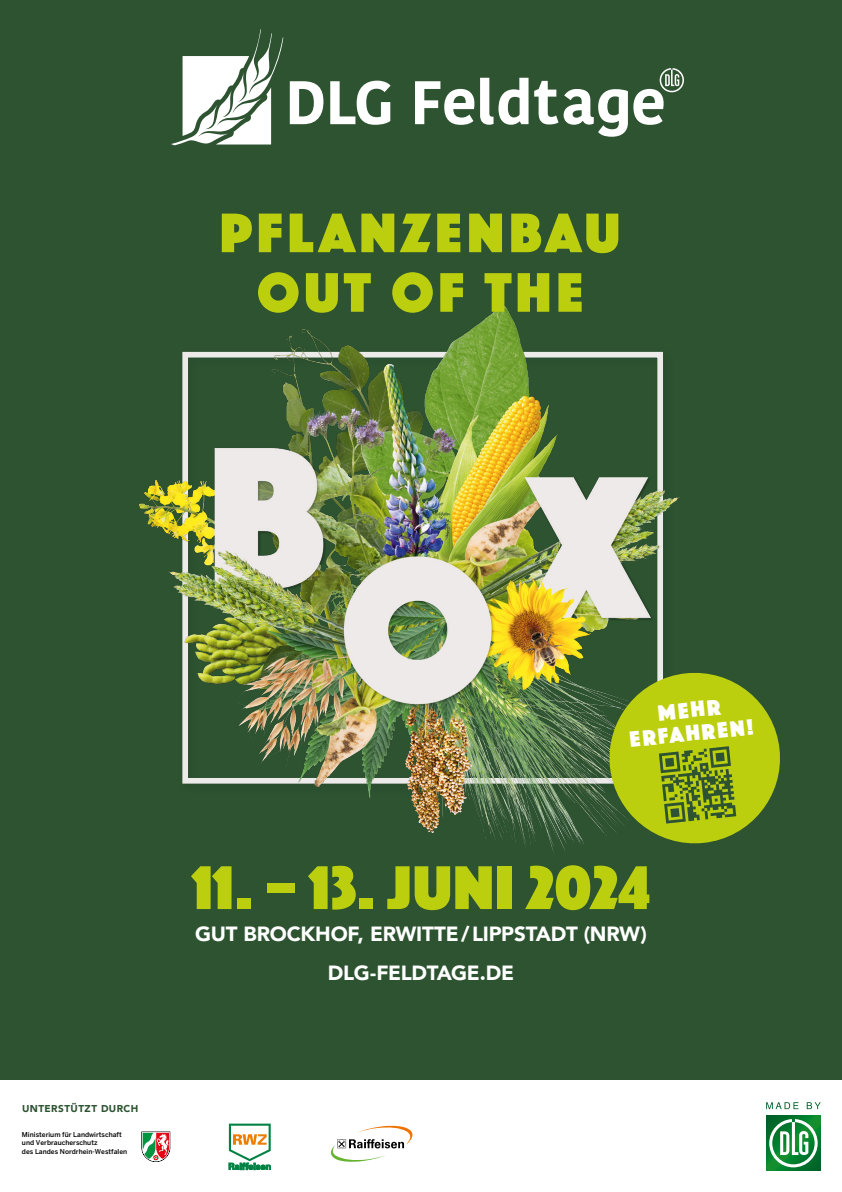
<style>
.page{position:relative;width:842px;height:1192px;background:#2d5331}
.page>*{position:absolute;margin:0;border:0;box-sizing:border-box;transform-origin:0 0}
.t1{font:64.15px "Phosphate Solid";letter-spacing:.01em;color:#bccf0f}
.t2{font:57.9px/59.5px "Phosphate Solid";letter-spacing:.075em;color:#bccf0f;text-align:center}
.t3{font:23.1px/23.1px "Phosphate Solid";color:#fff;text-align:center}
.t4{font:900 20.55px/39.8px "Avenir";letter-spacing:-.015em;color:#fff;text-align:center}
.t5{font:900 9.95px "Avenir";letter-spacing:.045em;color:#2d5331}
.t6{font:500 6.7px/8.1px "Benton Sans";color:#000}
</style>
<div class="page">
<div style="left:0;top:1081px;width:842px;height:111px;background:#fff"></div>
<svg style="left:766px;top:1116px;width:55px;height:54px"></svg>
<svg style="left:769px;top:1119px;width:49px;height:48px"></svg>
<svg style="left:766px;top:1102px;width:55px;height:7px"></svg>
<svg style="left:331px;top:1125px;width:82px;height:37px"></svg>
<svg style="left:141px;top:1132px;width:29px;height:30px"></svg>
<svg style="left:229px;top:1124px;width:42px;height:46px"></svg>
<svg style="left:171px;top:29px;width:112px;height:116px"></svg>
<svg style="left:290px;top:68px;width:394px;height:69px"></svg>
<img style="left:139px;top:305px;width:541px;height:547px">
<svg style="left:605px;top:668px;width:175px;height:180px"></svg>
<h2 class="t2" style="left:220px;top:200px;width:402px">PFLANZENBAU<br>OUT OF THE</h2>
<h3 class="t5" style="left:22px;top:1100px;width:118px">UNTERSTÜTZT DURCH</h3>
<p class="t6" style="left:22px;top:1131px;width:107px">Ministerium für Landwirtschaft und Verbraucherschutz<br>des Landes Nordrhein-Westfalen</p>
<h3 class="t3" style="left:626px;top:704px;width:126px;rotate:-6deg">MEHR<br>ERFAHREN!</h3>
<h1 class="t1" style="left:193px;top:842px;width:458px">11. – 13. JUNI 2024</h1>
<h3 class="t4" style="left:195px;top:913px;width:453px">GUT BROCKHOF, ERWITTE/LIPPSTADT (NRW)<br>DLG-FELDTAGE.DE</h3>
</div>
